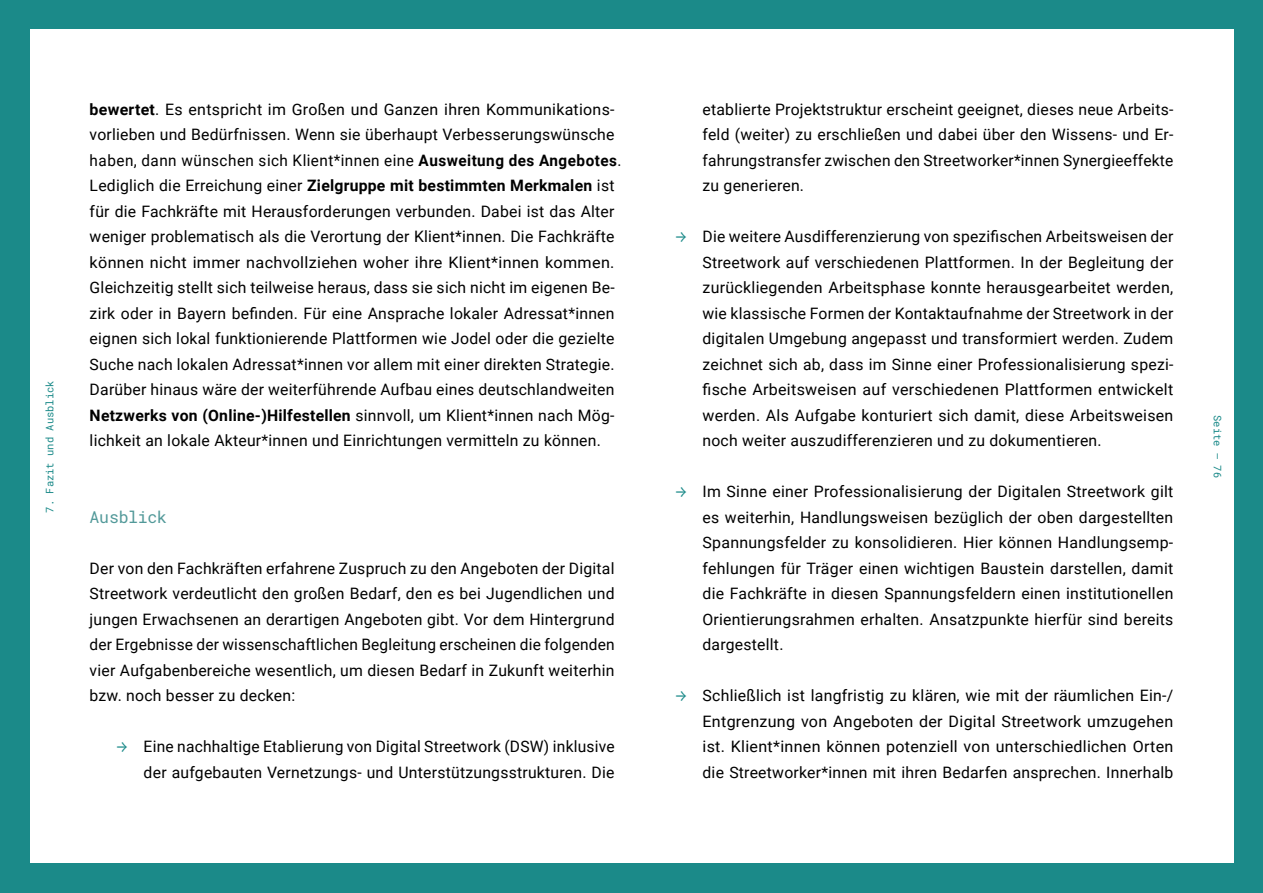
<style>
.page{position:relative;width:1263px;height:893px;background:#1b8a89}
.page>*{position:absolute;margin:0;border:0;box-sizing:border-box;transform-origin:0 0}
.t1{font:16.5px "Roboto Mono";letter-spacing:-.015em;color:#529999}
.t2{font:15.75px/25.5px "Roboto";letter-spacing:.015em;color:#000;text-align:justify}
.t3{font:10.5px "Roboto Mono";color:#1b8a89}
.s1{font-weight:700}
.s2{font-family:"Work Sans";font-size:15px;color:#1b8a89}
</style>
<div class="page">
<div style="left:30px;top:30px;width:1203px;height:833px;background:#fff"></div>
<p class="t3" style="left:43px;top:513px;width:134px;rotate:-90deg">7. Fazit und Ausblick</p>
<p class="t2" style="left:90px;top:96px;width:533px;text-align:left"><span class="s1">bewertet</span>. Es entspricht im Großen und Ganzen ihren Kommunikations&shy;vorlieben und Bedürfnissen. Wenn sie überhaupt Verbesserungswünsche haben, dann wünschen sich Klient*innen eine <span class="s1">Ausweitung des Angebotes</span>.<br>Lediglich die Erreichung einer <span class="s1">Zielgruppe mit bestimmten Merkmalen</span> ist für die Fachkräfte mit Herausforderungen verbunden. Dabei ist das Alter weniger problematisch als die Verortung der Klient*innen. Die Fachkräfte können nicht immer nachvollziehen woher ihre Klient*innen kommen.<br>Gleichzeitig stellt sich teilweise heraus, dass sie sich nicht im eigenen Be&shy;zirk oder in Bayern befinden. Für eine Ansprache lokaler Adressat*innen eignen sich lokal funktionierende Plattformen wie Jodel oder die gezielte Suche nach lokalen Adressat*innen vor allem mit einer direkten Strategie.<br>Darüber hinaus wäre der weiterführende Aufbau eines deutschlandweiten <span class="s1">Netzwerks von (Online-)Hilfestellen</span> sinnvoll, um Klient*innen nach Mög&shy;lichkeit an lokale Akteur*innen und Einrichtungen vermitteln zu können.</p>
<p class="t1" style="left:90px;top:505px;width:79px">Ausblick</p>
<p class="t2" style="left:90px;top:555px;width:526px">Der von den Fachkräften erfahrene Zuspruch zu den Angeboten der Digital Streetwork verdeutlicht den großen Bedarf, den es bei Jugendlichen und jungen Erwachsenen an derartigen Angeboten gibt. Vor dem Hintergrund der Ergebnisse der wissenschaftlichen Begleitung erscheinen die folgenden vier Aufgabenbereiche wesentlich, um diesen Bedarf in Zukunft weiterhin bzw. noch besser zu decken:</p>
<p class="t2" style="left:117px;top:733px;width:499px;text-align:right"><span class="s2">→</span> Eine nachhaltige Etablierung von Digital Streetwork (DSW) inklusive der aufgebauten Vernetzungs- und Unterstützungsstrukturen. Die</p>
<p class="t2" style="left:702px;top:96px;width:472px">etablierte Projektstruktur erscheint geeignet, dieses neue Arbeits&shy;feld (weiter) zu erschließen und dabei über den Wissens- und Er&shy;fahrungstransfer zwischen den Streetworker*innen Synergieeffekte zu generieren.</p>
<p class="t2" style="left:702px;top:223px;width:472px;text-indent:-27px"><span class="s2">→</span> Die weitere Ausdifferenzierung von spezifischen Arbeitsweisen der Streetwork auf verschiedenen Plattformen. In der Begleitung der zurückliegenden Arbeitsphase konnte herausgearbeitet werden, wie klassische Formen der Kontaktaufnahme der Streetwork in der digitalen Umgebung angepasst und transformiert werden. Zudem zeichnet sich ab, dass im Sinne einer Professionalisierung spezi&shy;fische Arbeitsweisen auf verschiedenen Plattformen entwickelt werden. Als Aufgabe konturiert sich damit, diese Arbeitsweisen noch weiter auszudifferenzieren und zu dokumentieren.</p>
<p class="t2" style="left:702px;top:478px;width:472px;text-indent:-27px"><span class="s2">→</span> Im Sinne einer Professionalisierung der Digitalen Streetwork gilt es weiterhin, Handlungsweisen bezüglich der oben dargestellten Spannungsfelder zu konsolidieren. Hier können Handlungsemp&shy;fehlungen für Träger einen wichtigen Baustein darstellen, damit die Fachkräfte in diesen Spannungsfeldern einen institutionellen Orientierungsrahmen erhalten. Ansatzpunkte hierfür sind bereits dargestellt.</p>
<p class="t2" style="left:702px;top:682px;width:472px;text-indent:-27px"><span class="s2">→</span> Schließlich ist langfristig zu klären, wie mit der räumlichen Ein-/ Entgrenzung von Angeboten der Digital Streetwork umzugehen ist. Klient*innen können potenziell von unterschiedlichen Orten die Streetworker*innen mit ihren Bedarfen ansprechen. Innerhalb</p>
<p class="t3" style="left:1225px;top:415px;width:64px;rotate:90deg">Seite – 76</p>
</div>
